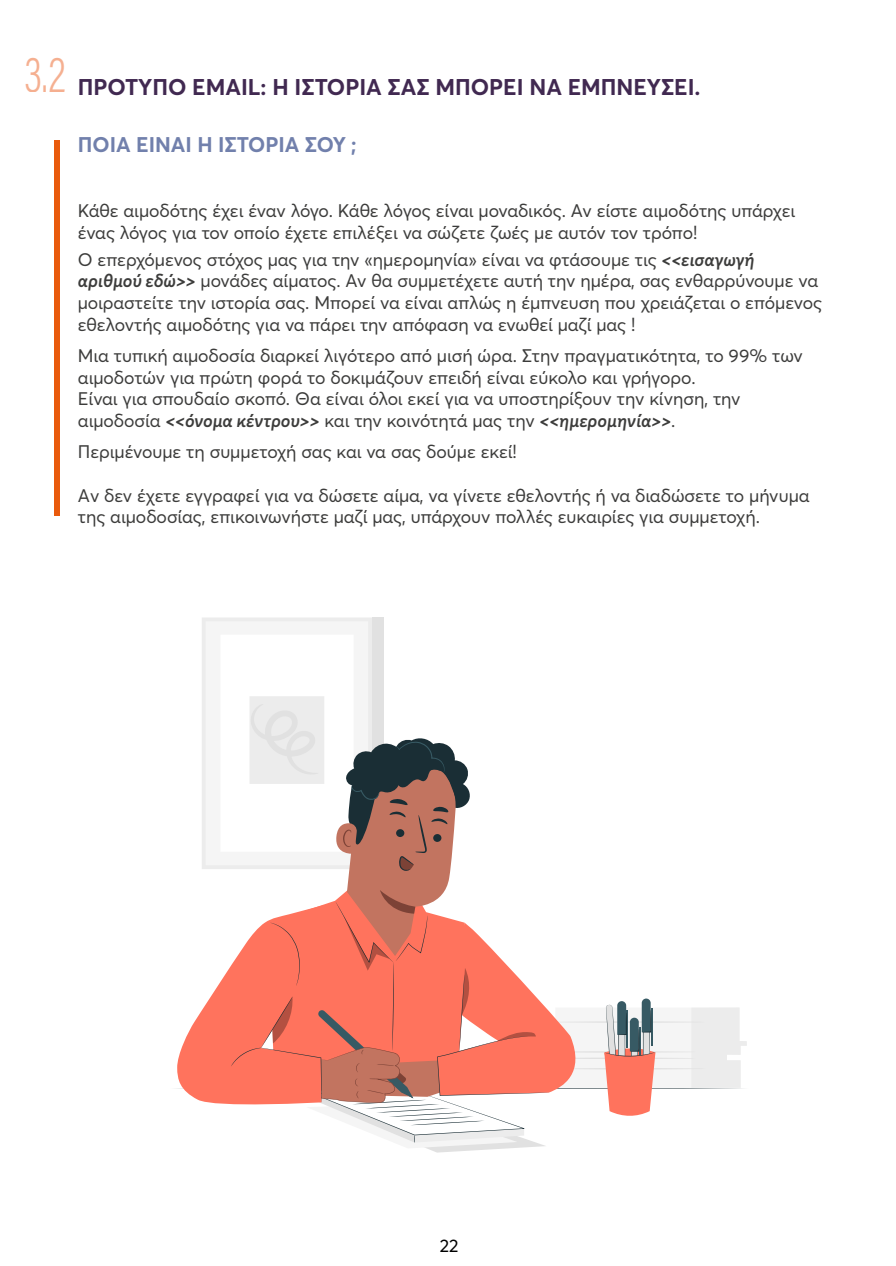
<style>
.page{position:relative;width:896px;height:1266px;background:#fff}
.page>*{position:absolute;margin:0;border:0;box-sizing:border-box;transform-origin:0 0}
.t1{font:700 22.5px "Averta Std PE";color:#412951}
.t2{font:700 21px "Averta Std PE";color:#7180ac}
.t3{font:18px/21.6px "Averta Std PE";color:#3c3c3b}
.t4{font:18px "Averta Std PE";color:#000}
.s1{font-weight:600;font-style:italic}
</style>
<div class="page">
<div style="left:54px;top:140px;width:6px;height:375px;background:#e95a0c"></div>
<svg style="left:176px;top:617px;width:571px;height:535px"></svg>
<p class="t1" style="left:78px;top:71px;width:624px">ΠΡΟΤΥΠΟ EMAIL: Η ΙΣΤΟΡΙΑ ΣΑΣ ΜΠΟΡΕΙ ΝΑ ΕΜΠΝΕΥΣΕΙ.</p>
<p class="t2" style="left:78px;top:130px;width:280px">ΠΟΙΑ ΕΙΝΑΙ Η ΙΣΤΟΡΙΑ ΣΟΥ ;</p>
<p class="t3" style="left:78px;top:199px;width:719px">Κάθε αιμοδότης έχει έναν λόγο. Κάθε λόγος είναι μοναδικός. Αν είστε αιμοδότης υπάρχει ένας λόγος για τον οποίο έχετε επιλέξει να σώζετε ζωές με αυτόν τον τρόπο!</p>
<p class="t3" style="left:78px;top:248px;width:746px">Ο επερχόμενος στόχος μας για την «ημερομηνία» είναι να φτάσουμε τις <span class="s1">&lt;&lt;εισαγωγή αριθμού εδώ&gt;&gt;</span> μονάδες αίματος. Αν θα συμμετέχετε αυτή την ημέρα, σας ενθαρρύνουμε να μοιραστείτε την ιστορία σας. Μπορεί να είναι απλώς η έμπνευση που χρειάζεται ο επόμενος εθελοντής αιμοδότης για να πάρει την απόφαση να ενωθεί μαζί μας !</p>
<p class="t3" style="left:78px;top:344px;width:727px">Μια τυπική αιμοδοσία διαρκεί λιγότερο από μισή ώρα. Στην πραγματικότητα, το 99% των αιμοδοτών για πρώτη φορά το δοκιμάζουν επειδή είναι εύκολο και γρήγορο.<br>Είναι για σπουδαίο σκοπό. Θα είναι όλοι εκεί για να υποστηρίξουν την κίνηση, την αιμοδοσία <span class="s1">&lt;&lt;όνομα κέντρου&gt;&gt;</span> και την κοινότητά μας την <span class="s1">&lt;&lt;ημερομηνία&gt;&gt;</span>.</p>
<p class="t3" style="left:78px;top:441px;width:440px">Περιμένουμε τη συμμετοχή σας και να σας δούμε εκεί!</p>
<p class="t3" style="left:78px;top:484px;width:733px">Aν δεν έχετε εγγραφεί για να δώσετε αίμα, να γίνετε εθελοντής ή να διαδώσετε το μήνυμα της αιμοδοσίας, επικοινωνήστε μαζί μας, υπάρχουν πολλές ευκαιρίες για συμμετοχή.</p>
<p class="t4" style="left:440px;top:1233px;width:20px">22</p>
</div>
